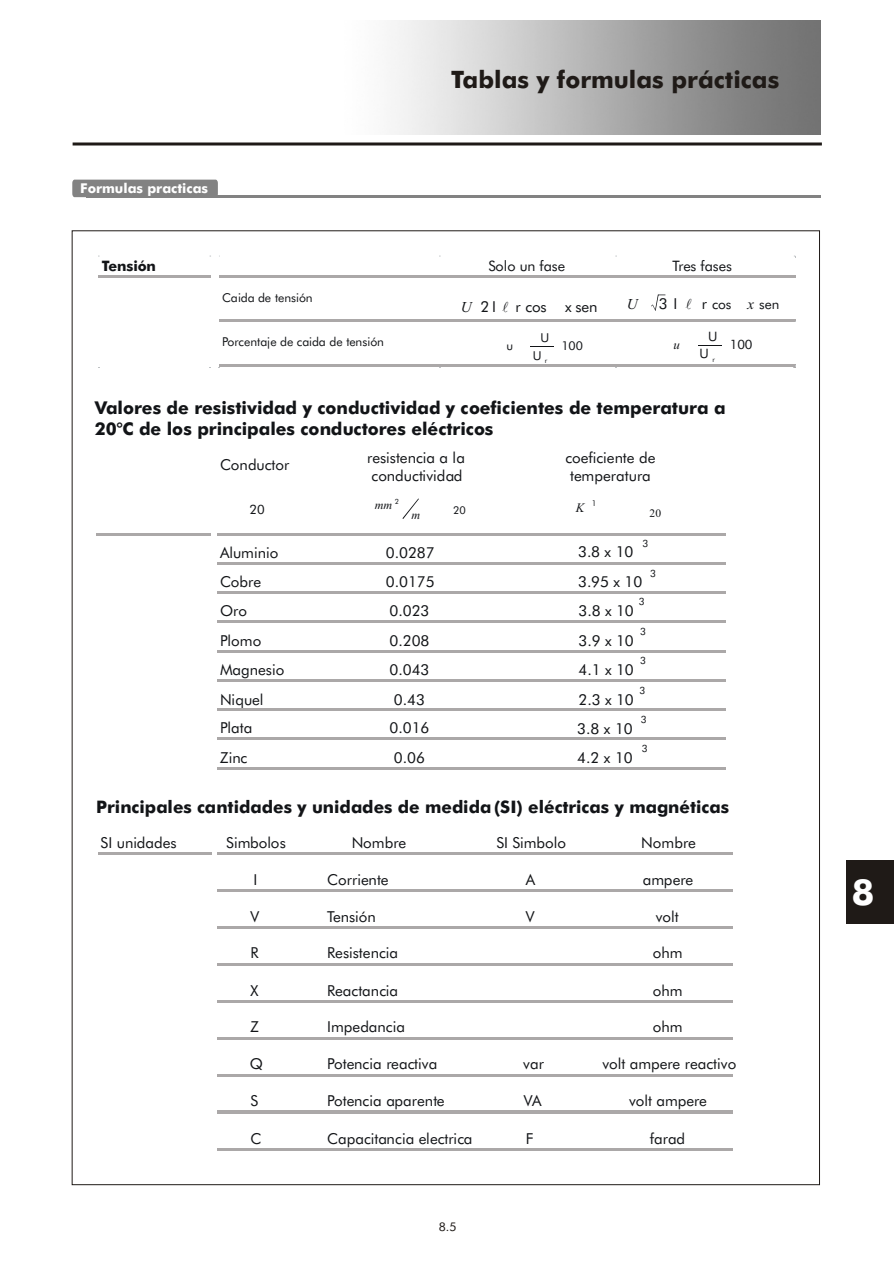
<style>
.page{position:relative;width:894px;height:1263px;background:#fff}
.page>*{position:absolute;margin:0;border:0;box-sizing:border-box;transform-origin:0 0}
.t1{font:700 36px "Futura A Bk BT";color:#fff}
.t2{font:700 24px "Futura A Bk BT";color:#1f1a17}
.t3{font:700 17.7px/20.1px "Futura A Bk BT";letter-spacing:-.005em;color:#121417}
.t4{font:700 17.25px "Futura A Bk BT";color:#121417}
.t5{font:15.15px/29.2px "Futura A Bk BT";color:#121417}
.t6{font:15.15px/29.4px "Futura A Bk BT";letter-spacing:-.02em;color:#121417}
.t7{font:italic 15.15px "Times New Roman";color:#121417}
.t8{font:14.4px "Futura A Bk BT";color:#121417}
.t9{font:700 14.4px "Futura A Bk BT";letter-spacing:-.01em;color:#121417}
.t10{font:13.65px "Futura A Bk BT";letter-spacing:-.005em;color:#121417}
.t11{font:700 13.5px "Futura A Bk BT";color:#fff}
.t12{font:12.9px "Futura A Bk BT";color:#121417}
.t13{font:italic 12.9px "Times New Roman";color:#121417}
.t14{font:12.3px "Futura A Bk BT";letter-spacing:-.01em;color:#121417}
.t15{font:italic 12.3px "Times New Roman";color:#121417}
.t16{font:12px "Futura A Bk BT";color:#1f1a17}
.t17{font:11.55px "Times New Roman";color:#121417}
.t18{font:10.8px "Futura A Bk BT";color:#121417}
.t19{font:10.05px "Futura A Bk BT";color:#121417}
.t20{font:7.95px "Futura A Bk BT";color:#121417}
.s1{font-family:"Times New Roman";font-style:italic}
.s2{font-size:15.15px}
.s3{font-family:"Times New Roman";font-style:italic;font-size:15.15px}
</style>
<div class="page">
<hr style="left:73px;top:143px;width:749px;height:3px;background:#1f1a17">
<hr style="left:98px;top:852px;width:113px;height:3px;background:#aba8a8">
<hr style="left:217px;top:852px;width:515px;height:3px;background:#aba8a8">
<hr style="left:217px;top:889px;width:515px;height:3px;background:#aba8a8">
<hr style="left:217px;top:926px;width:515px;height:3px;background:#aba8a8">
<hr style="left:217px;top:963px;width:515px;height:3px;background:#aba8a8">
<hr style="left:217px;top:1000px;width:515px;height:3px;background:#aba8a8">
<hr style="left:217px;top:1037px;width:515px;height:3px;background:#aba8a8">
<hr style="left:217px;top:1074px;width:515px;height:3px;background:#aba8a8">
<hr style="left:217px;top:1111px;width:515px;height:3px;background:#aba8a8">
<hr style="left:217px;top:1148px;width:515px;height:2px;background:#aba8a8">
<hr style="left:96px;top:533px;width:115px;height:3px;background:#aba8a8">
<hr style="left:217px;top:533px;width:509px;height:3px;background:#aba8a8">
<hr style="left:217px;top:562px;width:509px;height:3px;background:#aba8a8">
<hr style="left:217px;top:591px;width:509px;height:3px;background:#aba8a8">
<hr style="left:217px;top:621px;width:509px;height:2px;background:#aba8a8">
<hr style="left:217px;top:650px;width:509px;height:3px;background:#aba8a8">
<hr style="left:217px;top:680px;width:509px;height:2px;background:#aba8a8">
<hr style="left:217px;top:708px;width:509px;height:3px;background:#aba8a8">
<hr style="left:217px;top:737px;width:509px;height:3px;background:#aba8a8">
<hr style="left:217px;top:767px;width:509px;height:3px;background:#aba8a8">
<svg style="left:402px;top:499px;width:17px;height:20px"></svg>
<hr style="left:98px;top:275px;width:113px;height:3px;background:#aba8a8">
<hr style="left:219px;top:275px;width:576px;height:3px;background:#aba8a8">
<hr style="left:219px;top:320px;width:576px;height:2px;background:#aba8a8">
<hr style="left:219px;top:365px;width:576px;height:2px;background:#aba8a8">
<svg style="left:651px;top:295px;width:14px;height:16px"></svg>
<svg style="left:531px;top:346px;width:23px;height:1px"></svg>
<svg style="left:698px;top:345px;width:24px;height:1px"></svg>
<div style="left:847px;top:860px;width:47px;height:64px;background:#1f1a17"></div>
<div style="left:72px;top:180px;width:146px;height:17px;background:#828282"></div>
<hr style="left:86px;top:195px;width:735px;height:2px;background:#828282">
<p class="t11" style="left:80px;top:182px;width:129px">Formulas practicas</p>
<h2 class="t2" style="left:451px;top:70px;width:330px">Tablas y formulas prácticas</h2>
<p class="t9" style="left:102px;top:260px;width:56px">Tensión</p>
<p class="t8" style="left:488px;top:260px;width:78px">Solo un fase</p>
<p class="t8" style="left:673px;top:260px;width:61px">Tres fases</p>
<p class="t14" style="left:222px;top:292px;width:92px">Caida de tensión</p>
<p class="t14" style="left:222px;top:337px;width:163px">Porcentaje de caida de tensión</p>
<p class="t5" style="left:461px;top:293px;width:138px"><span class="s1">U</span> 2I ● rcos xsen</p>
<p class="t7" style="left:627px;top:298px;width:12px">U</p>
<p class="t10" style="left:659px;top:299px;width:122px"><span class="s2">3I</span> ● <span class="s2">r</span>cos <span class="s3">x</span>sen</p>
<p class="t14" style="left:561px;top:341px;width:23px">100</p>
<p class="t14" style="left:533px;top:350px;width:16px">U <sub>r</sub></p>
<p class="t12" style="left:708px;top:331px;width:11px">U</p>
<p class="t14" style="left:541px;top:333px;width:10px">U</p>
<p class="t14" style="left:506px;top:341px;width:8px">u</p>
<p class="t12" style="left:730px;top:339px;width:24px">100</p>
<p class="t12" style="left:700px;top:348px;width:17px">U <sub>r</sub></p>
<p class="t13" style="left:673px;top:340px;width:8px">u</p>
<p class="t3" style="left:95px;top:400px;width:632px">Valores de resistividad y conductividad y coeficientes de temperatura a<br>20°C de los principales conductores eléctricos</p>
<p class="t5" style="left:220px;top:451px;width:71px">Conductor</p>
<p class="t5" style="left:367px;top:449px;width:99px;line-height:18.8px">resistencia a la conductividad</p>
<p class="t5" style="left:565px;top:449px;width:92px;line-height:18.3px;text-align:center">coeficiente de temperatura</p>
<p class="t15" style="left:375px;top:501px;width:26px">mm <sup>2</sup></p>
<p class="t20" style="left:592px;top:500px;width:6px">1</p>
<p class="t13" style="left:576px;top:503px;width:10px">K</p>
<p class="t12" style="left:250px;top:505px;width:17px">20</p>
<p class="t18" style="left:453px;top:505px;width:14px">20</p>
<p class="t15" style="left:411px;top:510px;width:10px">m</p>
<p class="t17" style="left:650px;top:509px;width:13px">20</p>
<p class="t19" style="left:642px;top:540px;width:7px">3</p>
<p class="t5" style="left:220px;top:540px;width:66px">Aluminio<br>Cobre<br>Oro<br>Plomo<br>Magnesio<br>Niquel<br>Plata<br>Zinc</p>
<p class="t6" style="left:577px;top:539px;width:67px">3.8 x 10<br>3.95 x 10<br>3.8 x 10<br>3.9 x 10<br>4.1 x 10<br>2.3 x 10<br>3.8 x 10</p>
<p class="t5" style="left:386px;top:540px;width:50px;text-align:center">0.0287<br>0.0175<br>0.023<br>0.208<br>0.043<br>0.43<br>0.016<br>0.06</p>
<p class="t19" style="left:650px;top:569px;width:7px">3</p>
<p class="t19" style="left:639px;top:598px;width:7px">3</p>
<p class="t19" style="left:640px;top:627px;width:7px">3</p>
<p class="t19" style="left:640px;top:657px;width:7px">3</p>
<p class="t19" style="left:640px;top:686px;width:7px">3</p>
<p class="t19" style="left:641px;top:715px;width:7px">3</p>
<p class="t19" style="left:642px;top:744px;width:7px">3</p>
<p class="t5" style="left:577px;top:744px;width:57px">4.2 x 10</p>
<p class="t4" style="left:96px;top:800px;width:634px">Principales cantidades y unidades de medida (SI) eléctricas y magnéticas</p>
<p class="t5" style="left:101px;top:829px;width:77px">SI unidades</p>
<p class="t5" style="left:226px;top:829px;width:61px">Simbolos</p>
<p class="t5" style="left:352px;top:829px;width:56px">Nombre</p>
<p class="t5" style="left:496px;top:829px;width:71px">SI Simbolo</p>
<p class="t5" style="left:641px;top:829px;width:56px">Nombre</p>
<p class="t5" style="left:254px;top:866px;width:5px">I</p>
<p class="t5" style="left:327px;top:866px;width:63px">Corriente</p>
<p class="t5" style="left:526px;top:866px;width:11px">A</p>
<p class="t5" style="left:643px;top:866px;width:52px">ampere</p>
<p class="t5" style="left:251px;top:903px;width:10px">V</p>
<p class="t5" style="left:327px;top:903px;width:50px">Tensión</p>
<p class="t5" style="left:526px;top:903px;width:10px">V</p>
<p class="t5" style="left:656px;top:903px;width:25px">volt</p>
<p class="t5" style="left:251px;top:940px;width:10px">R</p>
<p class="t5" style="left:327px;top:940px;width:72px">Resistencia</p>
<p class="t5" style="left:653px;top:940px;width:31px">ohm</p>
<p class="t5" style="left:251px;top:977px;width:9px">X</p>
<p class="t5" style="left:327px;top:977px;width:72px">Reactancia</p>
<p class="t5" style="left:653px;top:977px;width:31px">ohm</p>
<p class="t5" style="left:251px;top:1014px;width:10px">Z</p>
<p class="t5" style="left:327px;top:1014px;width:79px">Impedancia</p>
<p class="t5" style="left:653px;top:1014px;width:31px">ohm</p>
<p class="t5" style="left:250px;top:1051px;width:15px">Q</p>
<p class="t5" style="left:327px;top:1051px;width:112px">Potencia reactiva</p>
<p class="t5" style="left:523px;top:1051px;width:22px">var</p>
<p class="t5" style="left:602px;top:1051px;width:135px">volt ampere reactivo</p>
<p class="t5" style="left:251px;top:1088px;width:9px">S</p>
<p class="t5" style="left:327px;top:1088px;width:119px">Potencia aparente</p>
<p class="t5" style="left:524px;top:1088px;width:20px">VA</p>
<p class="t5" style="left:629px;top:1088px;width:79px">volt ampere</p>
<p class="t5" style="left:251px;top:1125px;width:12px">C</p>
<p class="t5" style="left:327px;top:1125px;width:147px">Capacitancia electrica</p>
<p class="t5" style="left:526px;top:1125px;width:9px">F</p>
<p class="t5" style="left:650px;top:1125px;width:37px">farad</p>
<p class="t16" style="left:439px;top:1222px;width:19px">8.5</p>
<h1 class="t1" style="left:852px;top:877px;width:24px">8</h1>
</div>
